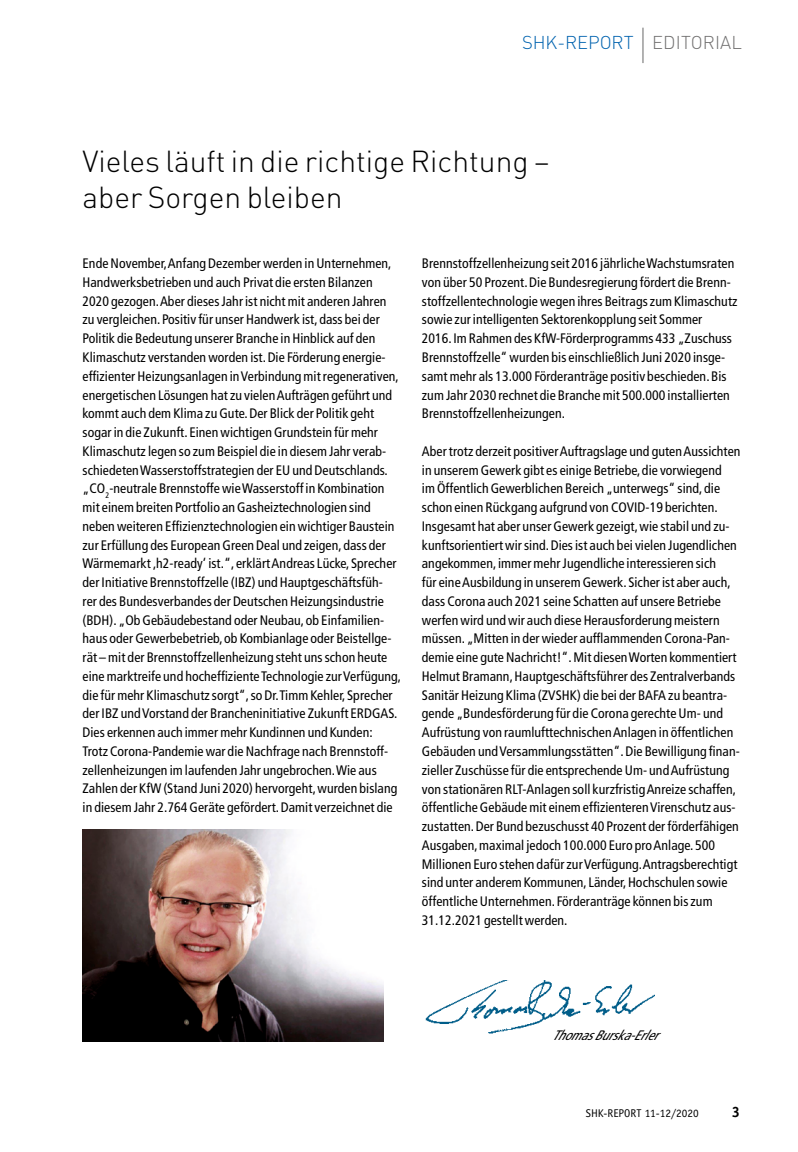
<style>
.page{position:relative;width:798px;height:1152px;background:#fff}
.page>*{position:absolute;margin:0;border:0;box-sizing:border-box;transform-origin:0 0}
.t1{font:300 30px/36.2px "DINOT";color:#000}
.t2{font:300 18.38px "DINOT";letter-spacing:-.005em;color:#0063af}
.t3{font:700 15px "Officina Sans Std";color:#000}
.t4{font:condensed 13.75px/18.8px "Frutiger LT Std";letter-spacing:.005em;color:#000}
.t5{font:italic condensed 13.75px "Frutiger LT Std";color:#000}
.t6{font:11.25px "Officina Sans Std";color:#000}
.s1{color:#706f6f}
</style>
<div class="page">
<img style="left:82px;top:829px;width:301px;height:212px">
<img style="left:425px;top:980px;width:229px;height:54px">
<hr style="left:642px;top:28px;width:1px;height:35px;background:#000">
<h2 class="t2" style="left:522px;top:30px;width:221px">SHK-REPORT <span class="s1">EDITORIAL</span></h2>
<h1 class="t1" style="left:82px;top:142px;width:468px">Vieles läuft in die richtige Richtung – aber Sorgen bleiben</h1>
<p class="t4" style="left:82px;top:254px;width:320px">Ende November, Anfang Dezember werden in Unternehmen, Handwerksbetrieben und auch Privat die ersten Bilanzen 2020 gezogen. Aber dieses Jahr ist nicht mit anderen Jahren zu vergleichen. Positiv für unser Handwerk ist, dass bei der Politik die Bedeutung unserer Branche in Hinblick auf den Klimaschutz verstanden worden ist. Die Förderung energie&shy;effizienter Heizungsanlagen in Verbindung mit regenerativen, energetischen Lösungen hat zu vielen Aufträgen geführt und kommt auch dem Klima zu Gute. Der Blick der Politik geht sogar in die Zukunft. Einen wichtigen Grundstein für mehr Klimaschutz legen so zum Beispiel die in diesem Jahr verab&shy;schiedeten Wasserstoffstrategien der EU und Deutschlands. „CO<sub>2</sub>-neutrale Brennstoffe wie Wasserstoff in Kombination mit einem breiten Portfolio an Gasheiztechnologien sind neben weiteren Effizienztechnologien ein wichtiger Baustein zur Erfüllung des European Green Deal und zeigen, dass der Wärmemarkt ‚h2-ready‘ ist.“, erklärt Andreas Lücke, Sprecher der Initiative Brennstoffzelle (IBZ) und Hauptgeschäftsfüh-<br>rer des Bundesverbandes der Deutschen Heizungsindustrie (BDH). „Ob Gebäudebestand oder Neubau, ob Einfamilien&shy;haus oder Gewerbebetrieb, ob Kombianlage oder Beistellge&shy;rät – mit der Brennstoffzellenheizung steht uns schon heute eine marktreife und hocheffiziente Technologie zur Verfügung, die für mehr Klimaschutz sorgt“, so Dr. Timm Kehler, Sprecher der IBZ und Vorstand der Brancheninitiative Zukunft ERDGAS.<br>Dies erkennen auch immer mehr Kundinnen und Kunden:<br>Trotz Corona-Pandemie war die Nachfrage nach Brennstoff&shy;zellenheizungen im laufenden Jahr ungebrochen. Wie aus Zahlen der KfW (Stand Juni 2020) hervorgeht, wurden bislang in diesem Jahr 2.764 Geräte gefördert. Damit verzeichnet die</p>
<p class="t4" style="left:421px;top:254px;width:317px">Brennstoffzellenheizung seit 2016 jährliche Wachstumsraten von über 50 Prozent. Die Bundesregierung fördert die Brenn&shy;stoffzellentechnologie wegen ihres Beitrags zum Klimaschutz sowie zur intelligenten Sektorenkopplung seit Sommer<br>2016. Im Rahmen des KfW-Förderprogramms 433 „Zuschuss Brennstoffzelle“ wurden bis einschließlich Juni 2020 insge&shy;samt mehr als 13.000 Förderanträge positiv beschieden. Bis zum Jahr 2030 rechnet die Branche mit 500.000 installierten Brennstoffzellenheizungen.</p>
<p class="t4" style="left:421px;top:442px;width:320px">Aber trotz derzeit positiver Auftragslage und guten Aussichten in unserem Gewerk gibt es einige Betriebe, die vorwiegend<br>im Öffentlich Gewerblichen Bereich „unterwegs“ sind, die schon einen Rückgang aufgrund von COVID-19 berichten.<br>Insgesamt hat aber unser Gewerk gezeigt, wie stabil und zu&shy;kunftsorientiert wir sind. Dies ist auch bei vielen Jugendlichen angekommen, immer mehr Jugendliche interessieren sich<br>für eine Ausbildung in unserem Gewerk. Sicher ist aber auch, dass Corona auch 2021 seine Schatten auf unsere Betriebe werfen wird und wir auch diese Herausforderung meistern müssen. „Mitten in der wieder aufflammenden Corona-Pan&shy;demie eine gute Nachricht!“. Mit diesen Worten kommentiert Helmut Bramann, Hauptgeschäftsführer des Zentralverbands Sanitär Heizung Klima (ZVSHK) die bei der BAFA zu beantra&shy;gende „Bundesförderung für die Corona gerechte Um- und Aufrüstung von raumlufttechnischen Anlagen in öffentlichen Gebäuden und Versammlungsstätten“. Die Bewilligung finan&shy;zieller Zuschüsse für die entsprechende Um- und Aufrüstung von stationären RLT-Anlagen soll kurzfristig Anreize schaffen, öffentliche Gebäude mit einem effizienteren Virenschutz aus&shy;zustatten. Der Bund bezuschusst 40 Prozent der förderfähigen Ausgaben, maximal jedoch 100.000 Euro pro Anlage. 500<br>Millionen Euro stehen dafür zur Verfügung. Antragsberechtigt sind unter anderem Kommunen, Länder, Hochschulen sowie öffentliche Unternehmen. Förderanträge können bis zum 31.12.2021 gestellt werden.</p>
<p class="t5" style="left:551px;top:1027px;width:116px">ThomasBurska-Erler</p>
<p class="t6" style="left:585px;top:1106px;width:114px">SHK-REPORT 11-12/2020</p>
<p class="t3" style="left:731px;top:1102px;width:10px">3</p>
</div>
